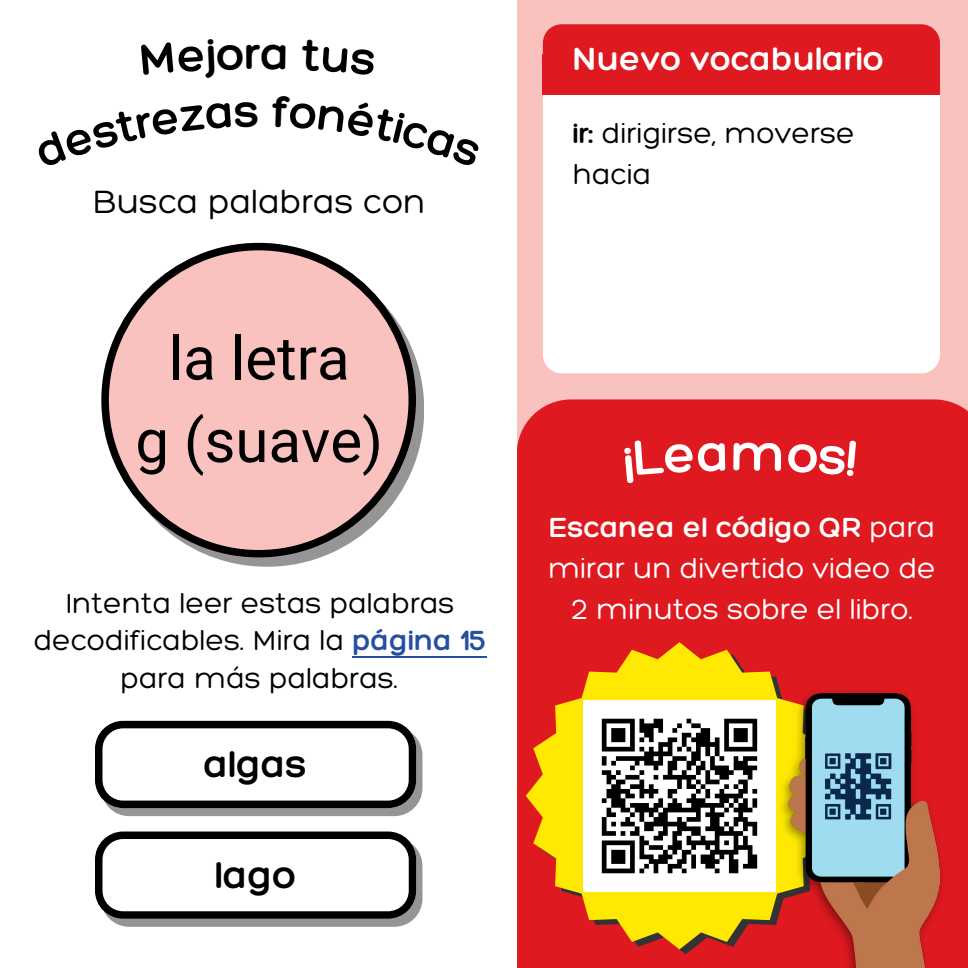
<style>
.page{position:relative;width:968px;height:968px;background:#fff}
.page>*{position:absolute;margin:0;border:0;box-sizing:border-box;transform-origin:0 0}
.t1{font:60px/82.5px "Roboto";color:#000;text-align:center}
.t2{font:300 47.5px "Hero";color:#000}
.t3{font:300 40px "Hero";color:#000}
.t4{font:300 35px "Hero";color:#000}
.t5{font:300 35px "Hero";color:#fff}
.t6{font:300 30px/41.2px "Hero";color:#000}
.t7{font:300 30px/41.2px "Hero";color:#fff;text-align:center}
.s1{color:#264fa2}
.s2{font-style:inherit}
</style>
<div class="page">
<div style="left:517px;top:0;width:451px;height:968px;background:#fac2be"></div>
<div style="left:101px;top:727px;width:321px;height:89px;background:#959595;border-radius:28px"></div>
<div style="left:543px;top:59px;width:396px;height:314px;background:#fff;border-radius:19px"></div>
<hr style="left:352px;top:656px;width:134px;height:1px;background:#264fa2">
<div style="left:543px;top:24px;width:396px;height:64px;background:#de1920;border-radius:19px"></div>
<div style="left:543px;top:55px;width:397px;height:40px;background:#de1920"></div>
<div style="left:101px;top:837px;width:321px;height:89px;background:#959595;border-radius:28px"></div>
<svg style="left:95px;top:831px;width:321px;height:87px;background:#cdcdcd"></svg>
<svg style="left:101px;top:243px;width:315px;height:314px"></svg>
<svg style="left:95px;top:720px;width:321px;height:88px;background:#cbcbcb"></svg>
<div style="left:517px;top:399px;width:451px;height:569px;background:#de1920"></div>
<svg style="left:526px;top:642px;width:307px;height:307px;background:#eb8712"></svg>
<img style="left:583px;top:700px;width:190px;height:191px">
<img style="left:773px;top:683px;width:176px;height:285px">
<div style="left:624px;top:438px;width:101px;height:45px;background:#de1920"></div>
<svg style="left:733px;top:442px;width:48px;height:29px"></svg>
<div style="left:787px;top:440px;width:69px;height:36px;background:#de1920"></div>
<h2 class="t2" style="left:245px;top:24px;width:17px">r</h2>
<p class="t4" style="left:93px;top:180px;width:334px">Busca palabras con</p>
<p class="t1" style="left:135px;top:318px;width:249px">la letra<br>g (suave)</p>
<p class="t6" style="left:34px;top:583px;width:454px;line-height:37.5px;text-align:center">Intenta leer estas palabras decodificables. Mira la <span class="s1">página 15</span></p>
<p class="t6" style="left:120px;top:657px;width:279px">para más palabras.</p>
<p class="t3" style="left:204px;top:739px;width:105px">algas</p>
<p class="t3" style="left:215px;top:850px;width:83px">lago</p>
<h2 class="t5" style="left:573px;top:37px;width:312px">Nuevo vocabulario</h2>
<p class="t6" style="left:573px;top:111px;width:283px"><span class="s2">ir:</span> dirigirse, moverse hacia</p>
<p class="t7" style="left:548px;top:505px;width:389px"><span class="s2">Escanea el código QR</span> para mirar un divertido video de<br>2 minutos sobre el libro.</p>
</div>
